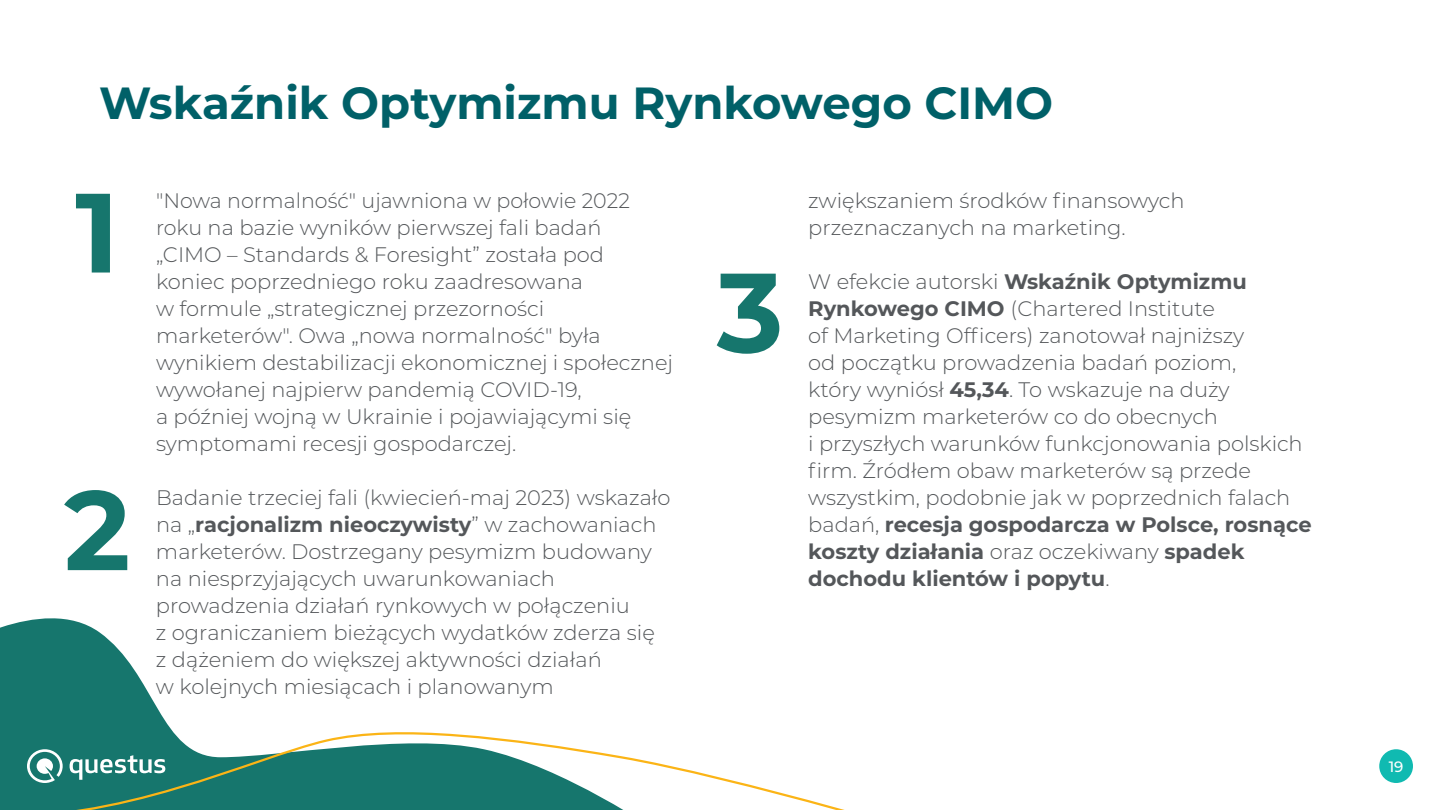
<style>
.page{position:relative;width:1440px;height:810px;background:#fff}
.page>*{position:absolute;margin:0;border:0;box-sizing:border-box;transform-origin:0 0}
.t1{font:700 112.5px "Montserrat";color:#16766d}
.t2{font:700 45px "Montserrat";color:#006068}
.t3{font:300 21px/27px "Montserrat";color:#54575a}
.t4{font:700 21px "Montserrat";color:#54575a}
.t5{font:500 15px "Montserrat";color:#fff}
.s1{font-weight:700}
.s2{font-weight:300}
</style>
<div class="page">
<div style="left:1379px;top:749px;width:34px;height:34px;background:#10bab1;border-radius:50%"></div>
<svg style="left:0;top:618px;width:168px;height:106px;fill:#16766d"></svg>
<svg style="left:0;top:724px;width:845px;height:86px"></svg>
<svg style="left:27px;top:749px;width:36px;height:34px"></svg>
<svg style="left:70px;top:755px;width:95px;height:25px"></svg>
<p class="t2" style="left:99px;top:70px;width:955px">Wskaźnik Optymizmu Rynkowego CIMO</p>
<p class="t1" style="left:75px;top:151px;width:46px">1</p>
<p class="t1" style="left:64px;top:449px;width:68px">2</p>
<p class="t3" style="left:156px;top:186px;width:519px">"Nowa normalność" ujawniona w połowie 2022 roku na bazie wyników pierwszej fali badań<br>„CIMO – Standards &amp; Foresight” została pod koniec poprzedniego roku zaadresowana<br>w formule „strategicznej przezorności marketerów". Owa „nowa normalność" była wynikiem destabilizacji ekonomicznej i społecznej wywołanej najpierw pandemią COVID-19,<br>a później wojną w Ukrainie i pojawiającymi się symptomami recesji gospodarczej.</p>
<p class="t3" style="left:156px;top:483px;width:516px">Badanie trzeciej fali (kwiecień-maj 2023) wskazało na „<span class="s1">racjonalizm nieoczywisty</span>” w zachowaniach marketerów. Dostrzegany pesymizm budowany na niesprzyjających uwarunkowaniach prowadzenia działań rynkowych w połączeniu</p>
<p class="t3" style="left:156px;top:618px;width:500px">z ograniczaniem bieżących wydatków zderza się</p>
<p class="t3" style="left:156px;top:645px;width:447px">z dążeniem do większej aktywności działań</p>
<p class="t3" style="left:156px;top:672px;width:399px">w kolejnych miesiącach i planowanym</p>
<p class="t1" style="left:717px;top:231px;width:68px">3</p>
<p class="t3" style="left:808px;top:186px;width:378px">zwiększaniem środków finansowych przeznaczanych na marketing.</p>
<p class="t3" style="left:808px;top:267px;width:440px">W efekcie autorski <span class="s1">Wskaźnik Optymizmu<br>Rynkowego CIMO</span> (Chartered Institute</p>
<p class="t3" style="left:808px;top:321px;width:438px">of Marketing Officers) zanotował najniższy</p>
<p class="t3" style="left:808px;top:348px;width:430px">od początku prowadzenia badań poziom,</p>
<p class="t3" style="left:808px;top:375px;width:423px">który wyniósł <span class="s1">45,34</span>. To wskazuje na duży pesymizm marketerów co do obecnych</p>
<p class="t3" style="left:808px;top:429px;width:505px">i przyszłych warunków funkcjonowania polskich firm. Źródłem obaw marketerów są przede wszystkim, podobnie jak w poprzednich falach badań, <span class="s1">recesja gospodarcza w Polsce, rosnące koszty działania</span> oraz oczekiwany <span class="s1">spadek</span></p>
<p class="t4" style="left:808px;top:563px;width:303px">dochodu klientów i popytu<span class="s2">.</span></p>
<p class="t5" style="left:1389px;top:756px;width:16px">19</p>
</div>
